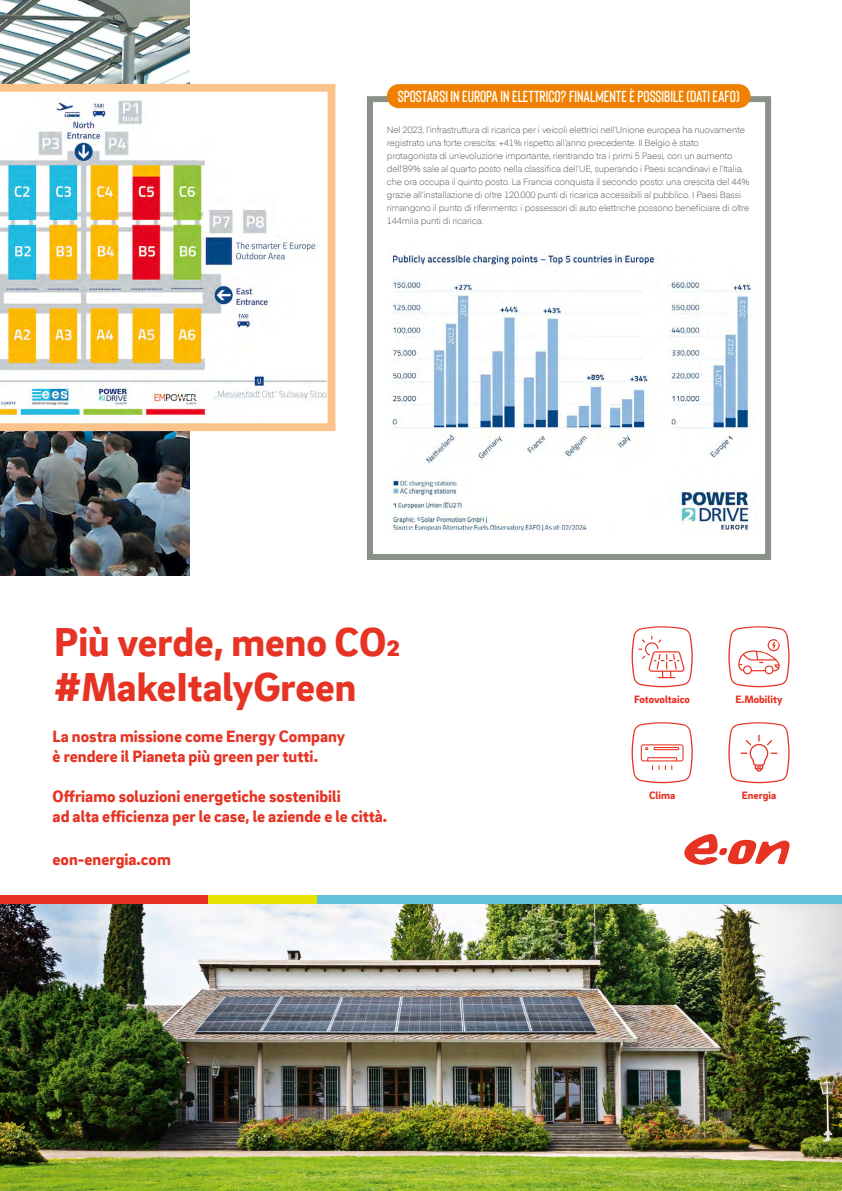
<style>
.page{position:relative;width:842px;height:1191px;background:#fff}
.page>*{position:absolute;margin:0;border:0;box-sizing:border-box;transform-origin:0 0}
.t1{font:900 41.6px/45.1px "EON Brix Sans";color:#e63323}
.t2{font:900 17px/20px "EON Brix Sans";color:#e63323}
.t3{font:600 16px "Bison";color:#fff}
.t4{font:900 11px "EON Brix Sans";color:#e63323}
.t5{font:300 9px/13px "Eina 01";letter-spacing:-.02em;color:#48504a}
</style>
<div class="page">
<img style="left:0;top:0;width:190px;height:576px">
<div style="left:367px;top:96px;width:404px;height:464px;background:#fff;border:6px solid #899188"></div>
<img style="left:0;top:903px;width:842px;height:288px">
<div style="left:0;top:895px;width:209px;height:8px;background:#e63323"></div>
<div style="left:209px;top:895px;width:108px;height:8px;background:#e8e100"></div>
<div style="left:317px;top:895px;width:525px;height:8px;background:#61c3d9"></div>
<svg style="left:632px;top:626px;width:61px;height:61px"></svg>
<svg style="left:728px;top:626px;width:61px;height:61px"></svg>
<svg style="left:728px;top:722px;width:61px;height:61px"></svg>
<svg style="left:632px;top:722px;width:61px;height:61px"></svg>
<svg style="left:684px;top:834px;width:105px;height:31px"></svg>
<img style="left:391px;top:253px;width:360px;height:279px">
<svg style="left:0;top:84px;width:335px;height:347px"></svg>
<div style="left:387px;top:84px;width:363px;height:24px;background:#f08100;border-radius:12px"></div>
<h3 class="t3" style="left:398px;top:86px;width:343px">SPOSTARSI IN EUROPA IN ELETTRICO? FINALMENTE È POSSIBILE (DATI EAFO)</h3>
<p class="t5" style="left:387px;top:123px;width:364px">Nel 2023, l’infrastruttura di ricarica per i veicoli elettrici nell’Unione europea ha nuovamente registrato una forte crescita: +41% rispetto all’anno precedente. Il Belgio è stato protagonista di un’evoluzione importante, rientrando tra i primi 5 Paesi, con un aumento dell’89% sale al quarto posto nella classifica dell’UE, superando i Paesi scandinavi e l’Italia, che ora occupa il quinto posto. La Francia conquista il secondo posto: una crescita del 44% grazie all’installazione di oltre 120.000 punti di ricarica accessibili al pubblico. I Paesi Bassi rimangono il punto di riferimento: i possessori di auto elettriche possono beneficiare di oltre 144mila punti di ricarica.</p>
<h1 class="t1" style="left:54px;top:617px;width:348px">Più verde, meno CO2 #MakeItalyGreen</h1>
<h2 class="t2" style="left:53px;top:725px;width:294px">La nostra missione come Energy Company è rendere il Pianeta più green per tutti.</h2>
<h2 class="t2" style="left:53px;top:785px;width:336px">Offriamo soluzioni energetiche sostenibili<br>ad alta efficienza per le case, le aziende e le città.</h2>
<h2 class="t2" style="left:53px;top:848px;width:120px">eon-energia.com</h2>
<p class="t4" style="left:634px;top:692px;width:57px">Fotovoltaico</p>
<p class="t4" style="left:735px;top:692px;width:48px">E.Mobility</p>
<p class="t4" style="left:649px;top:788px;width:28px">Clima</p>
<p class="t4" style="left:742px;top:788px;width:36px">Energia</p>
</div>
